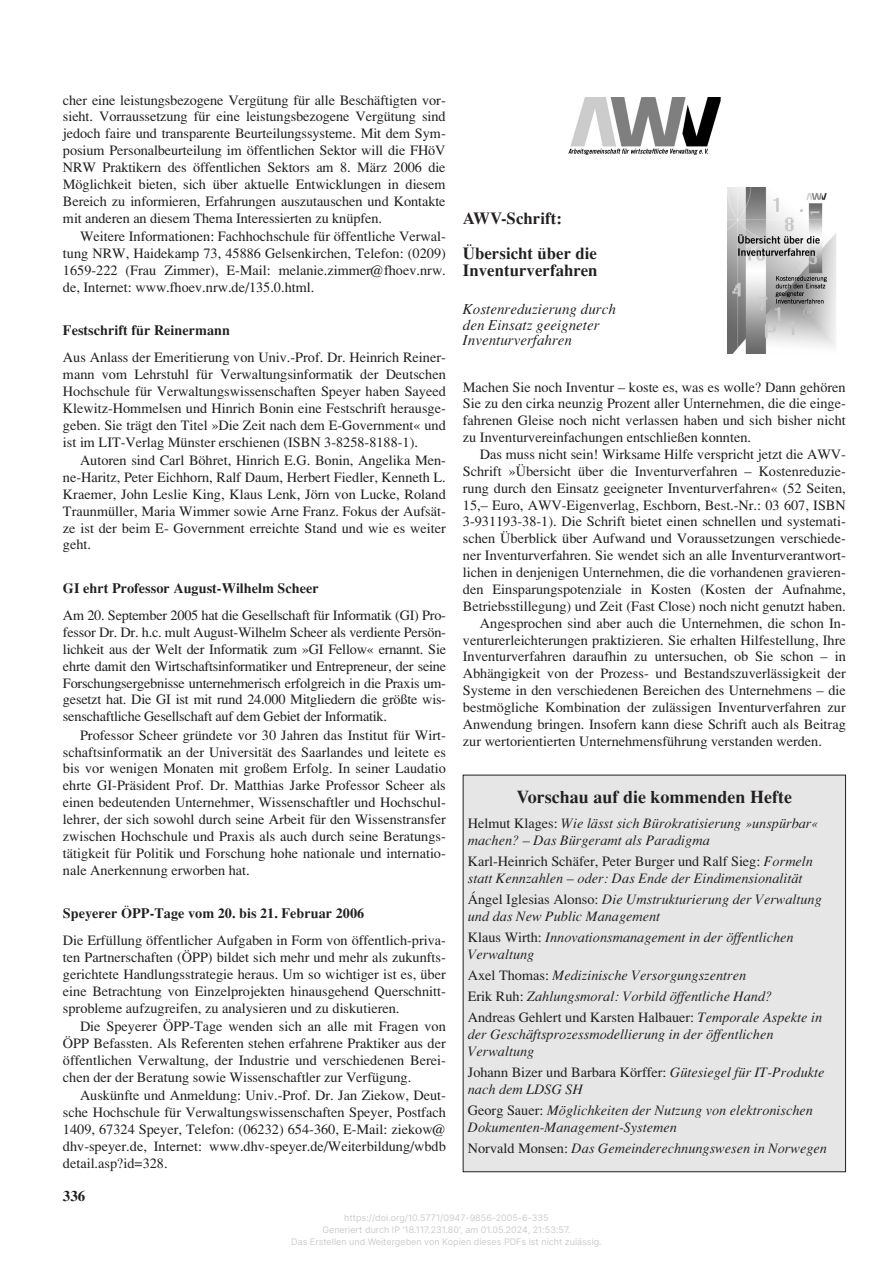
<style>
.page{position:relative;width:893px;height:1263px;background:#fff}
.page>*{position:absolute;margin:0;border:0;box-sizing:border-box;transform-origin:0 0}
.t1{font:700 18px "Times";color:#231f20}
.t2{font:700 16.8px/34.5px "Times";color:#231f20}
.t3{font:italic 15px/15.8px "Times";color:#231f20}
.t4{font:700 15px "Times";color:#231f20}
.t5{font:14.25px/16.8px "Times";color:#231f20;text-align:justify}
.t6{font:italic 14.25px/16.8px "Times";color:#231f20}
.t7{font:700 14.25px "Times";color:#231f20}
.t8{font:9px/12px "Inter";color:#ccc;text-align:center}
.s1{font-style:normal}
</style>
<div class="page">
<div style="left:463px;top:775px;width:382px;height:397px;background:#e6e6e6"></div>
<img style="left:569px;top:98px;width:151px;height:56px">
<img style="left:727px;top:187px;width:109px;height:166px">
<p class="t5" style="left:63px;top:93px;width:384px">cher eine leistungsbezogene Vergütung für alle Beschäftigten vor&shy;sieht. Vorraussetzung für eine leistungsbezogene Vergütung sind jedoch faire und transparente Beurteilungssysteme. Mit dem Sym&shy;posium Personalbeurteilung im öffentlichen Sektor will die FHöV NRW Praktikern des öffentlichen Sektors am 8. März 2006 die Möglichkeit bieten, sich über aktuelle Entwicklungen in diesem Bereich zu informieren, Erfahrungen auszutauschen und Kontakte mit anderen an diesem Thema Interessierten zu knüpfen.</p>
<p class="t5" style="left:63px;top:229px;width:384px;text-indent:17px">Weitere Informationen: Fachhochschule für öffentliche Verwal&shy;tung NRW, Haidekamp 73, 45886 Gelsenkirchen, Telefon: (0209)<br>1659-222 (Frau Zimmer), E-Mail: melanie.zimmer@fhoev.nrw. de, Internet: www.fhoev.nrw.de/135.0.html.</p>
<p class="t7" style="left:63px;top:325px;width:168px">Festschrift für Reinermann</p>
<p class="t5" style="left:63px;top:351px;width:384px">Aus Anlass der Emeritierung von Univ.-Prof. Dr. Heinrich Reiner&shy;mann vom Lehrstuhl für Verwaltungsinformatik der Deutschen Hochschule für Verwaltungswissenschaften Speyer haben Sayeed Klewitz-Hommelsen und Hinrich Bonin eine Festschrift herausge&shy;geben. Sie trägt den Titel »Die Zeit nach dem E-Government« und ist im LIT-Verlag Münster erschienen (ISBN 3-8258-8188-1).</p>
<p class="t5" style="left:63px;top:453px;width:384px;text-indent:17px">Autoren sind Carl Böhret, Hinrich E.G. Bonin, Angelika Men&shy;ne-Haritz, Peter Eichhorn, Ralf Daum, Herbert Fiedler, Kenneth L.<br>Kraemer, John Leslie King, Klaus Lenk, Jörn von Lucke, Roland Traunmüller, Maria Wimmer sowie Arne Franz. Fokus der Aufsät&shy;ze ist der beim E- Government erreichte Stand und wie es weiter geht.</p>
<p class="t7" style="left:63px;top:583px;width:257px">GI ehrt Professor August-Wilhelm Scheer</p>
<p class="t5" style="left:63px;top:608px;width:384px">Am 20. September 2005 hat die Gesellschaft für Informatik (GI) Pro&shy;fessor Dr. Dr. h.c. mult August-Wilhelm Scheer als verdiente Persön&shy;lichkeit aus der Welt der Informatik zum »GI Fellow« ernannt. Sie ehrte damit den Wirtschaftsinformatiker und Entrepreneur, der seine Forschungsergebnisse unternehmerisch erfolgreich in die Praxis um&shy;gesetzt hat. Die GI ist mit rund 24.000 Mitgliedern die größte wis&shy;senschaftliche Gesellschaft auf dem Gebiet der Informatik.</p>
<p class="t5" style="left:63px;top:728px;width:384px;text-indent:17px">Professor Scheer gründete vor 30 Jahren das Institut für Wirt&shy;schaftsinformatik an der Universität des Saarlandes und leitete es bis vor wenigen Monaten mit großem Erfolg. In seiner Laudatio ehrte GI-Präsident Prof. Dr. Matthias Jarke Professor Scheer als einen bedeutenden Unternehmer, Wissenschaftler und Hochschul&shy;lehrer, der sich sowohl durch seine Arbeit für den Wissenstransfer zwischen Hochschule und Praxis als auch durch seine Beratungs&shy;tätigkeit für Politik und Forschung hohe nationale und internatio&shy;nale Anerkennung erworben hat.</p>
<p class="t7" style="left:63px;top:908px;width:303px">Speyerer ÖPP-Tage vom 20. bis 21. Februar 2006</p>
<p class="t5" style="left:63px;top:933px;width:384px">Die Erfüllung öffentlicher Aufgaben in Form von öffentlich-priva&shy;ten Partnerschaften (ÖPP) bildet sich mehr und mehr als zukunfts&shy;gerichtete Handlungsstrategie heraus. Um so wichtiger ist es, über eine Betrachtung von Einzelprojekten hinausgehend Querschnitt&shy;sprobleme aufzugreifen, zu analysieren und zu diskutieren.</p>
<p class="t5" style="left:63px;top:1019px;width:384px;text-indent:17px">Die Speyerer ÖPP-Tage wenden sich an alle mit Fragen von ÖPP Befassten. Als Referenten stehen erfahrene Praktiker aus der öffentlichen Verwaltung, der Industrie und verschiedenen Berei&shy;chen der der Beratung sowie Wissenschaftler zur Verfügung.</p>
<p class="t5" style="left:63px;top:1088px;width:384px;text-indent:17px">Auskünfte und Anmeldung: Univ.-Prof. Dr. Jan Ziekow, Deut&shy;sche Hochschule für Verwaltungswissenschaften Speyer, Postfach 1409, 67324 Speyer, Telefon: (06232) 654-360, E-Mail: ziekow@ dhv-speyer.de, Internet: www.dhv-speyer.de/Weiterbildung/wbdb detail.asp?id=328.</p>
<p class="t4" style="left:63px;top:1190px;width:24px">336</p>
<p class="t2" style="left:463px;top:203px;width:136px">AWV-Schrift:<br>Übersicht über die</p>
<p class="t2" style="left:463px;top:255px;width:136px">Inventurverfahren</p>
<p class="t3" style="left:463px;top:302px;width:154px">Kostenreduzierung durch den Einsatz geeigneter<br>Inventurverfahren</p>
<p class="t5" style="left:463px;top:380px;width:384px">Machen Sie noch Inventur – koste es, was es wolle? Dann gehören Sie zu den cirka neunzig Prozent aller Unternehmen, die die einge&shy;fahrenen Gleise noch nicht verlassen haben und sich bisher nicht zu Inventurvereinfachungen entschließen konnten.</p>
<p class="t5" style="left:480px;top:447px;width:367px">Das muss nicht sein! Wirksame Hilfe verspricht jetzt die AWV-</p>
<p class="t5" style="left:463px;top:464px;width:384px">Schrift »Übersicht über die Inventurverfahren – Kostenreduzie-</p>
<p class="t5" style="left:463px;top:481px;width:384px">rung durch den Einsatz geeigneter Inventurverfahren« (52 Seiten,</p>
<p class="t5" style="left:463px;top:498px;width:384px">15,– Euro, AWV-Eigenverlag, Eschborn, Best.-Nr.: 03 607, ISBN</p>
<p class="t5" style="left:463px;top:515px;width:384px">3-931193-38-1). Die Schrift bietet einen schnellen und systemati-</p>
<p class="t5" style="left:463px;top:532px;width:384px">schen Überblick über Aufwand und Voraussetzungen verschiede-</p>
<p class="t5" style="left:463px;top:548px;width:384px">ner Inventurverfahren. Sie wendet sich an alle Inventurverantwort-</p>
<p class="t5" style="left:463px;top:565px;width:384px">lichen in denjenigen Unternehmen, die die vorhandenen gravieren-</p>
<p class="t5" style="left:463px;top:582px;width:384px">den Einsparungspotenziale in Kosten (Kosten der Aufnahme,</p>
<p class="t5" style="left:463px;top:599px;width:384px">Betriebsstillegung) und Zeit (Fast Close) noch nicht genutzt haben.</p>
<p class="t5" style="left:480px;top:616px;width:367px">Angesprochen sind aber auch die Unternehmen, die schon In-</p>
<p class="t5" style="left:463px;top:633px;width:384px">venturerleichterungen praktizieren. Sie erhalten Hilfestellung, Ihre</p>
<p class="t5" style="left:463px;top:650px;width:384px">Inventurverfahren daraufhin zu untersuchen, ob Sie schon – in</p>
<p class="t5" style="left:463px;top:666px;width:384px">Abhängigkeit von der Prozess- und Bestandszuverlässigkeit der</p>
<p class="t5" style="left:463px;top:683px;width:384px">Systeme in den verschiedenen Bereichen des Unternehmens – die</p>
<p class="t5" style="left:463px;top:700px;width:384px">bestmögliche Kombination der zulässigen Inventurverfahren zur</p>
<p class="t5" style="left:463px;top:717px;width:384px">Anwendung bringen. Insofern kann diese Schrift auch als Beitrag</p>
<p class="t5" style="left:463px;top:734px;width:360px">zur wertorientierten Unternehmensführung verstanden werden.</p>
<p class="t1" style="left:516px;top:790px;width:277px">Vorschau auf die kommenden Hefte</p>
<p class="t6" style="left:468px;top:816px;width:352px"><span class="s1">Helmut Klages:</span> Wie lässt sich Bürokratisierung »unspürbar« machen? – Das Bürgeramt als Paradigma</p>
<p class="t6" style="left:468px;top:854px;width:346px"><span class="s1">Karl-Heinrich Schäfer, Peter Burger und Ralf Sieg:</span> Formeln statt Kennzahlen – oder: Das Ende der Eindimensionalität</p>
<p class="t6" style="left:468px;top:892px;width:355px"><span class="s1">Ángel Iglesias Alonso:</span> Die Umstrukturierung der Verwaltung und das New Public Management</p>
<p class="t6" style="left:468px;top:930px;width:327px"><span class="s1">Klaus Wirth:</span> Innovationsmanagement in der öffentlichen<br>Verwaltung</p>
<p class="t6" style="left:468px;top:966px;width:356px;line-height:21.1px"><span class="s1">Axel Thomas:</span> Medizinische Versorgungszentren<br><span class="s1">Erik Ruh:</span> Zahlungsmoral: Vorbild öffentliche Hand?<br><span class="s1">Andreas Gehlert und Karsten Halbauer:</span> Temporale Aspekte in</p>
<p class="t6" style="left:468px;top:1027px;width:307px">der Geschäftsprozessmodellierung in der öffentlichen<br>Verwaltung</p>
<p class="t6" style="left:468px;top:1065px;width:358px"><span class="s1">Johann Bizer und Barbara Körffer:</span> Gütesiegel für IT-Produkte nach dem LDSG SH</p>
<p class="t6" style="left:468px;top:1103px;width:347px"><span class="s1">Georg Sauer:</span> Möglichkeiten der Nutzung von elektronischen<br>Dokumenten-Management-Systemen</p>
<p class="t6" style="left:468px;top:1141px;width:360px"><span class="s1">Norvald Monsen:</span> Das Gemeinderechnungswesen in Norwegen</p>
<p class="t8" style="left:291px;top:1212px;width:312px">https://doi.org/10.5771/0947-9856-2005-6-335<br>Generiert durch IP '18.117.231.80', am 01.05.2024, 21:53:57.<br>Das Erstellen und Weitergeben von Kopien dieses PDFs ist nicht zulässig.</p>
</div>
